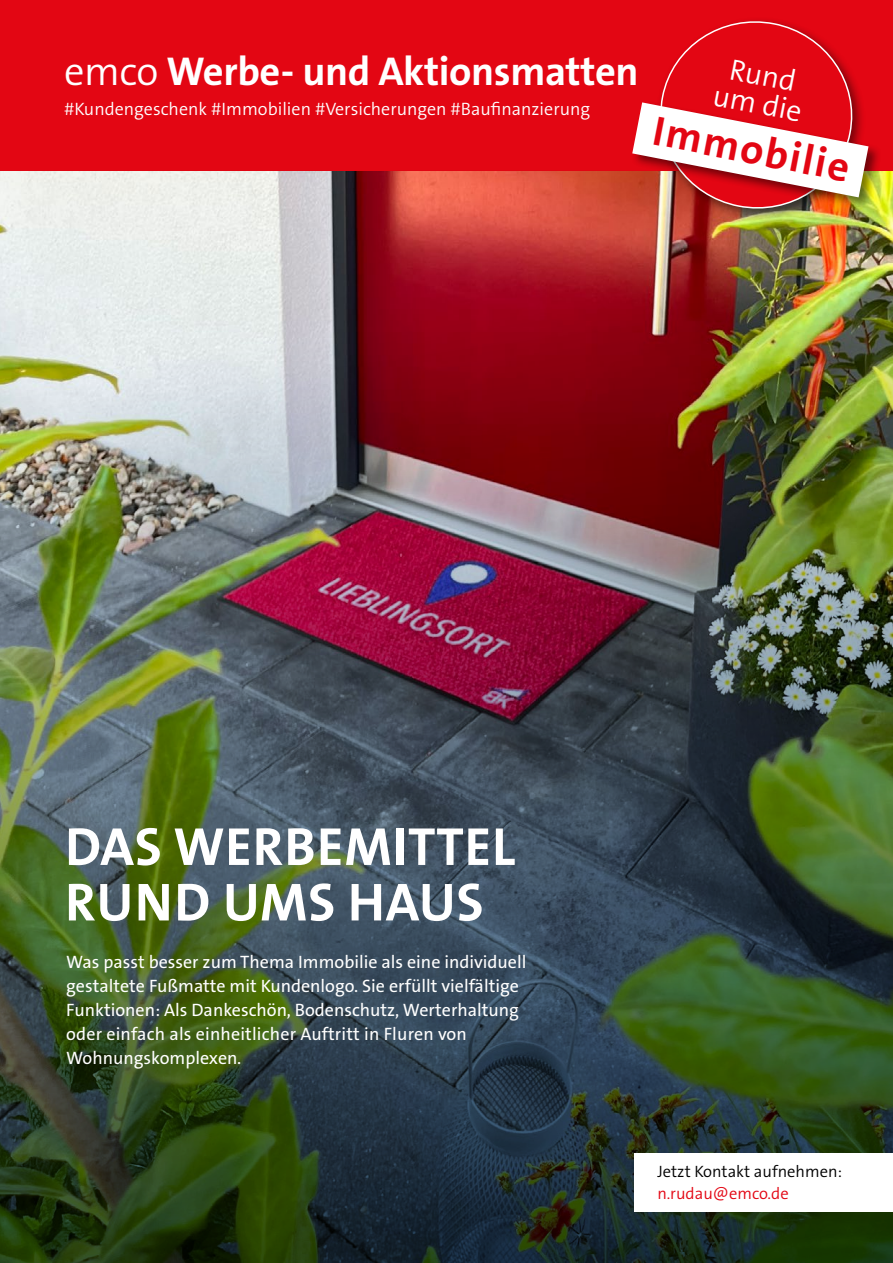
<style>
.page{position:relative;width:893px;height:1263px;background:#fff}
.page>*{position:absolute;margin:0;border:0;box-sizing:border-box;transform-origin:0 0}
.t1{font:54px/55.5px "The Sans LP7 Bld";letter-spacing:.015em;color:#fff}
.t2{font:700 42px "The Sans Os F";color:#e30613}
.t3{font:700 40.5px "The Sans Os F";letter-spacing:-.01em;color:#fff}
.t4{font:300 30px/28.5px "The Sans Os F";color:#fff;text-align:center}
.t5{font:18px/24px "The Sans Os F";color:#fff}
.t6{font:300 18px "The Sans Os F";color:#fff}
.t7{font:300 16.5px "The Sans Os F";color:#000}
.t8{font:300 16.5px "The Sans Os F";color:#e30613}
.s1{font-weight:300}
</style>
<div class="page">
<div style="left:0;top:0;width:893px;height:170px;background:#e30613"></div>
<img style="left:0;top:200px;width:893px;height:1063px">
<div style="left:635px;top:1153px;width:258px;height:59px;background:#fff"></div>
<div style="left:655px;top:16px;width:211px;height:206px;background:#000;opacity:.5"></div>
<div style="left:630px;top:101px;width:252px;height:110px;background:#000;opacity:.5"></div>
<svg style="left:632px;top:16px;width:236px;height:200px"></svg>
<h3 class="t3" style="left:64px;top:46px;width:576px"><span class="s1">emco</span> Werbe- und Aktionsmatten</h3>
<p class="t6" style="left:64px;top:98px;width:528px">#Kundengeschenk #Immobilien #Versicherungen #Baufinanzierung</p>
<h3 class="t4" style="left:722px;top:53px;width:91px;rotate:11deg">Rund um die</h3>
<h2 class="t2" style="left:659px;top:103px;width:201px;rotate:11deg">Immobilie</h2>
<h1 class="t1" style="left:65px;top:819px;width:452px">DAS WERBEMITTEL<br>RUND UMS HAUS</h1>
<p class="t5" style="left:66px;top:950px;width:462px">Was passt besser zum Thema Immobilie als eine individuell gestaltete Fußmatte mit Kundenlogo. Sie erfüllt vielfältige Funktionen: Als Dankeschön, Bodenschutz, Werterhaltung oder einfach als einheitlicher Auftritt in Fluren von Wohnungskomplexen.</p>
<p class="t7" style="left:657px;top:1161px;width:186px">Jetzt Kontakt aufnehmen:</p>
<p class="t8" style="left:657px;top:1183px;width:133px">n.rudau@emco.de</p>
</div>
